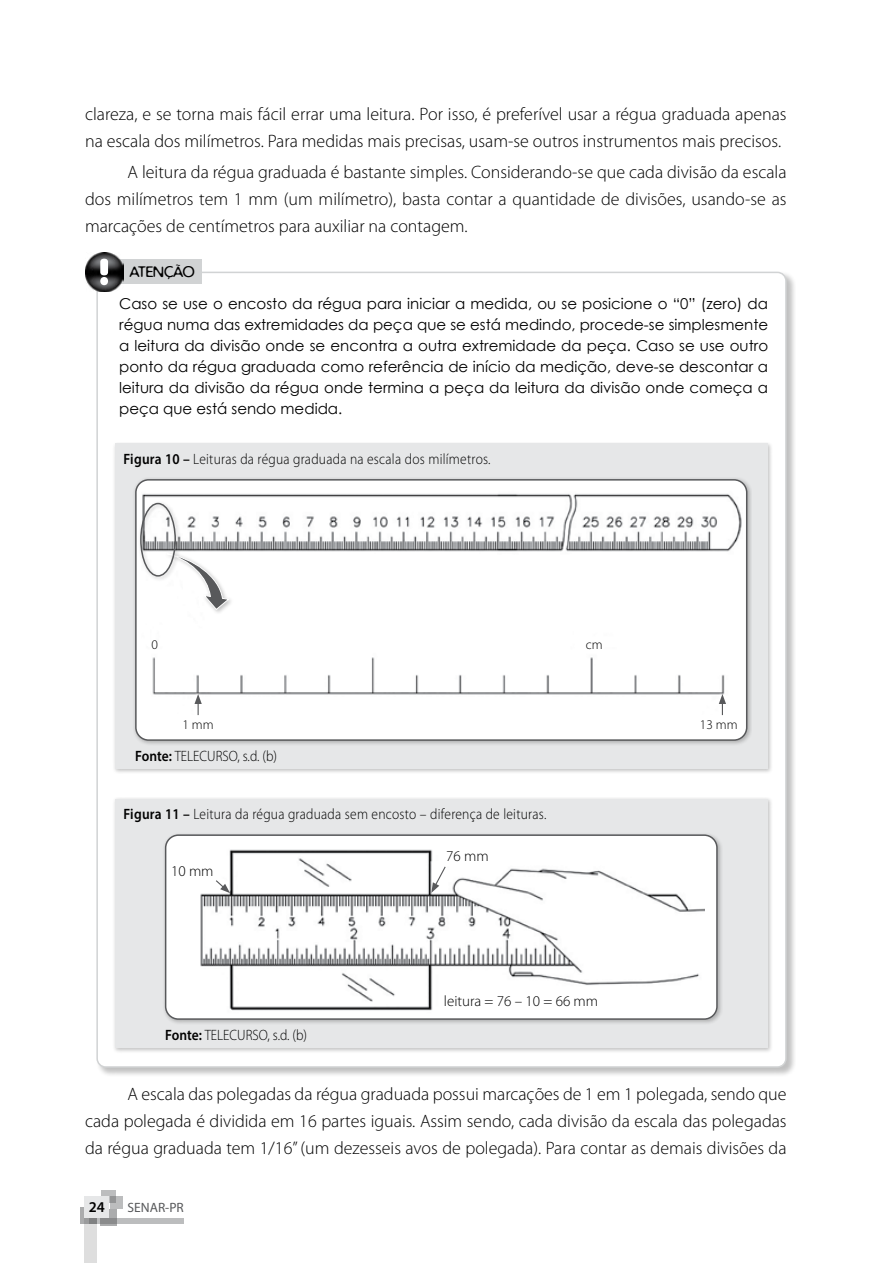
<style>
.page{position:relative;width:893px;height:1263px;background:#fff}
.page>*{position:absolute;margin:0;border:0;box-sizing:border-box;transform-origin:0 0}
.t1{font:300 18px/27px "Myriad Pro";color:#000;text-align:justify}
.t2{font:15px/21px "Century Gothic";color:#000;text-align:justify}
.t3{font:300 15px "Myriad Pro";letter-spacing:.02em;color:#000;scale:.9 1}
.t4{font:300 15px "Myriad Pro";color:#000;scale:.9 1}
.t5{font:300 15px "Myriad Pro";color:#000}
.t6{font:300 15px "Myriad Pro";letter-spacing:.02em;color:#000}
.t7{font:15px "Distro";color:#000}
.t8{font:600 15px "Myriad Pro";color:#000}
.t9{font:13.5px "Myriad Pro";color:#58595b}
.t10{font:300 13.35px "Myriad Pro";color:#000}
.s1{font-weight:600}
</style>
<div class="page">
<svg style="left:101px;top:1191px;width:15px;height:12px"></svg>
<svg style="left:110px;top:1196px;width:12px;height:12px"></svg>
<svg style="left:80px;top:1207px;width:5px;height:16px"></svg>
<svg style="left:100px;top:1210px;width:17px;height:16px"></svg>
<svg style="left:97px;top:1218px;width:87px;height:5px"></svg>
<svg style="left:85px;top:1218px;width:12px;height:45px"></svg>
<div style="left:85px;top:1197px;width:24px;height:21px;background:#e6e7e8"></div>
<div style="left:96px;top:271px;width:700px;height:806px;background:#000;opacity:.25"></div>
<div style="left:97px;top:272px;width:689px;height:795px;background:#fff;border-radius:9px"></div>
<div style="left:112px;top:442px;width:661px;height:332px;background:#000;opacity:.25"></div>
<div style="left:115px;top:444px;width:653px;height:325px;background:#e6e7e8"></div>
<div style="left:132px;top:477px;width:620px;height:269px;background:#000;opacity:.25"></div>
<div style="left:136px;top:480px;width:611px;height:260px;background:#fff;border-radius:13px"></div>
<div style="left:135px;top:479px;width:612px;height:262px;border:2px solid #58595b;border-radius:13px"></div>
<img style="left:142px;top:493px;width:600px;height:211px">
<div style="left:164px;top:551px;width:70px;height:64px;background:#fff"></div>
<svg style="left:181px;top:556px;width:49px;height:54px"></svg>
<div style="left:137px;top:501px;width:44px;height:81px;background:#000;opacity:.25"></div>
<div style="left:140px;top:503px;width:36px;height:74px;border:2px solid #58595b;border-radius:50%"></div>
<svg style="left:194px;top:694px;width:8px;height:21px"></svg>
<svg style="left:719px;top:694px;width:7px;height:21px"></svg>
<div style="left:112px;top:797px;width:661px;height:257px;background:#000;opacity:.25"></div>
<div style="left:115px;top:799px;width:653px;height:249px;background:#e6e7e8"></div>
<div style="left:162px;top:832px;width:560px;height:193px;background:#000;opacity:.25"></div>
<div style="left:166px;top:835px;width:551px;height:184px;background:#fff;border-radius:13px"></div>
<div style="left:165px;top:834px;width:553px;height:186px;border:2px solid #58595b;border-radius:13px"></div>
<img style="left:200px;top:849px;width:505px;height:162px">
<svg style="left:215px;top:879px;width:15px;height:14px"></svg>
<svg style="left:431px;top:865px;width:16px;height:28px"></svg>
<div style="left:96px;top:259px;width:106px;height:25px;background:#d1d3d4"></div>
<img style="left:85px;top:253px;width:38px;height:38px">
<svg style="left:100px;top:259px;width:8px;height:26px"></svg>
<p class="t1" style="left:85px;top:101px;width:703px">clareza, e se torna mais fácil errar uma leitura. Por isso, é preferível usar a régua graduada apenas na escala dos milímetros. Para medidas mais precisas, usam-se outros instrumentos mais precisos.</p>
<p class="t1" style="left:85px;top:159px;width:703px;text-indent:43px">A leitura da régua graduada é bastante simples. Considerando-se que cada divisão da escala dos milímetros tem 1 mm (um milímetro), basta contar a quantidade de divisões, usando-se as marcações de centímetros para auxiliar na contagem.</p>
<p class="t7" style="left:130px;top:263px;width:66px">ATENÇÃO</p>
<p class="t2" style="left:119px;top:292px;width:650px">Caso se use o encosto da régua para iniciar a medida, ou se posicione o “0” (zero) da régua numa das extremidades da peça que se está medindo, procede-se simplesmente a leitura da divisão onde se encontra a outra extremidade da peça. Caso se use outro ponto da régua graduada como referência de início da medição, deve-se descontar a leitura da divisão da régua onde termina a peça da leitura da divisão onde começa a peça que está sendo medida.</p>
<p class="t3" style="left:123px;top:450px;width:409px"><span class="s1">Figura 10 –</span> Leituras da régua graduada na escala dos milímetros.</p>
<p class="t10" style="left:152px;top:637px;width:8px">0</p>
<p class="t10" style="left:586px;top:637px;width:18px">cm</p>
<p class="t10" style="left:183px;top:717px;width:33px">1 mm</p>
<p class="t10" style="left:700px;top:717px;width:39px">13 mm</p>
<p class="t4" style="left:135px;top:747px;width:159px"><span class="s1">Fonte:</span> TELECURSO, s.d. (b)</p>
<p class="t3" style="left:123px;top:806px;width:471px"><span class="s1">Figura 11 –</span> Leitura da régua graduada sem encosto – diferença de leituras.</p>
<p class="t6" style="left:171px;top:863px;width:44px">10 mm</p>
<p class="t4" style="left:165px;top:1026px;width:159px"><span class="s1">Fonte:</span> TELECURSO, s.d. (b)</p>
<p class="t6" style="left:446px;top:847px;width:44px">76 mm</p>
<p class="t5" style="left:444px;top:993px;width:156px">leitura = 76 – 10 = 66 mm</p>
<p class="t1" style="left:85px;top:1081px;width:703px;text-indent:43px">A escala das polegadas da régua graduada possui marcações de 1 em 1 polegada, sendo que cada polegada é dividida em 16 partes iguais. Assim sendo, cada divisão da escala das polegadas da régua graduada tem 1/16” (um dezesseis avos de polegada). Para contar as demais divisões da</p>
<p class="t8" style="left:89px;top:1198px;width:18px">24</p>
<p class="t9" style="left:128px;top:1199px;width:58px">SENAR-PR</p>
</div>
